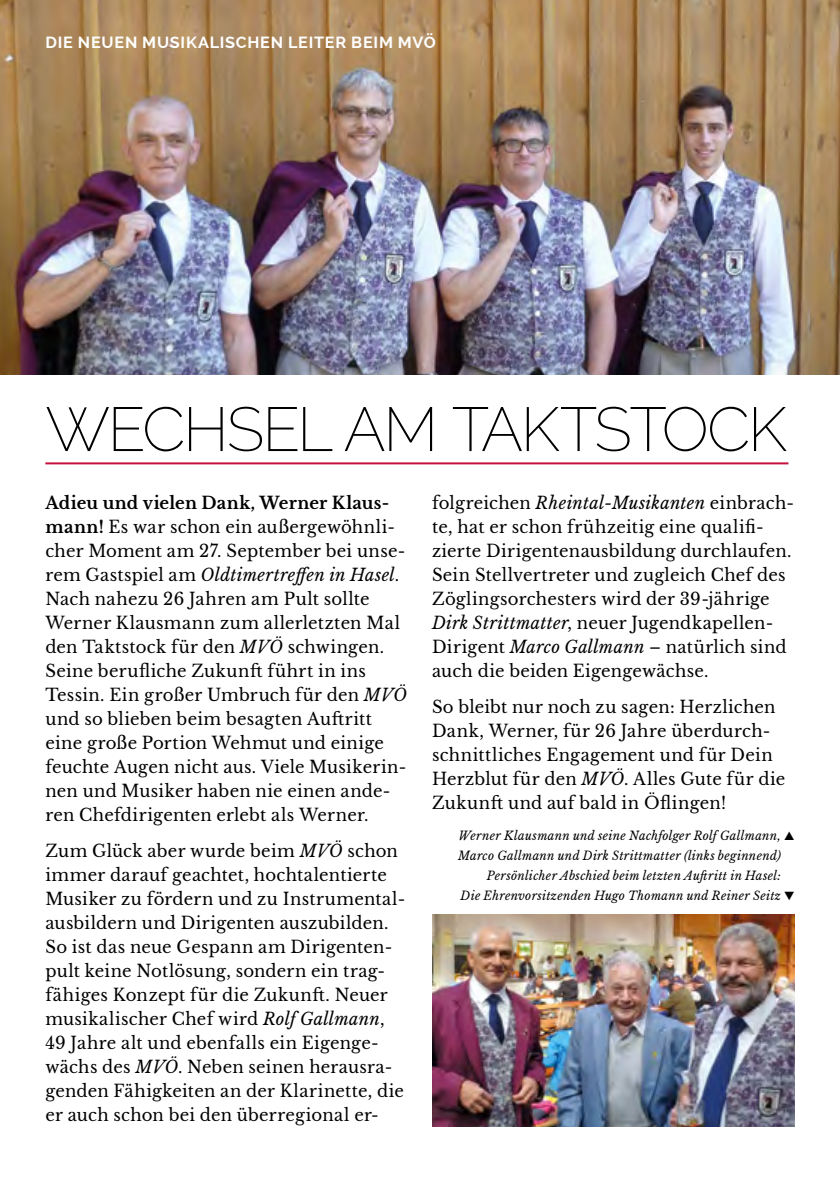
<style>
.page{position:relative;width:840px;height:1191px;background:#fff}
.page>*{position:absolute;margin:0;border:0;box-sizing:border-box;transform-origin:0 0}
.t1{font:200 62px "Raleway";letter-spacing:-.04em;color:#000}
.t2{font:17px/24px "Libre Baskerville";letter-spacing:.015em;color:#000}
.t3{font:700 16.2px "Raleway";letter-spacing:.045em;color:#fff}
.t4{font:italic 12px/20px "Libre Baskerville";letter-spacing:.025em;color:#000;text-align:right}
.s1{font-weight:700}
.s2{font-style:italic}
.s3{color:#fff}
</style>
<div class="page">
<img style="left:0;top:0;width:839px;height:374px">
<hr style="left:45px;top:462px;width:743px;height:2px;background:#c60f3c">
<img style="left:432px;top:914px;width:362px;height:212px">
<p class="t3" style="left:45px;top:33px;width:391px">DIE NEUEN MUSIKALISCHEN LEITER BEIM MVÖ</p>
<h1 class="t1" style="left:45px;top:393px;width:742px">WECHSEL AM TAKTSTOCK</h1>
<p class="t2" style="left:45px;top:491px;width:363px"><span class="s1">Adieu und vielen Dank, Werner Klaus&shy;mann!</span> Es war schon ein außergewöhnli&shy;cher Moment am 27. September bei unse&shy;rem Gastspiel am <span class="s2">Oldtimertreffen in Hasel</span>.<br>Nach nahezu 26 Jahren am Pult sollte Werner Klausmann zum allerletzten Mal den Taktstock für den <span class="s2">MVÖ</span> schwingen.<br>Seine berufliche Zukunft führt in ins Tessin. Ein großer Umbruch für den <span class="s2">MVÖ </span>und so blieben beim besagten Auftritt eine große Portion Wehmut und einige feuchte Augen nicht aus. Viele Musikerin&shy;nen und Musiker haben nie einen ande&shy;ren Chefdirigenten erlebt als Werner.</p>
<p class="t2" style="left:45px;top:838px;width:361px">Zum Glück aber wurde beim <span class="s2">MVÖ</span> schon immer darauf geachtet, hochtalentierte Musiker zu fördern und zu Instrumental&shy;ausbildern und Dirigenten auszubilden.<br>So ist das neue Gespann am Dirigenten&shy;pult keine Notlösung, sondern ein trag&shy;fähiges Konzept für die Zukunft. Neuer musikalischer Chef wird <span class="s2">Rolf Gallmann</span>, 49 Jahre alt und ebenfalls ein Eigenge&shy;wächs des <span class="s2">MVÖ</span>. Neben seinen herausra&shy;genden Fähigkeiten an der Klarinette, die er auch schon bei den überregional er-</p>
<p class="t2" style="left:432px;top:491px;width:363px">folgreichen <span class="s2">Rheintal-Musikanten</span> einbrach&shy;te, hat er schon frühzeitig eine qualifi&shy;zierte Dirigentenausbildung durchlaufen.<br>Sein Stellvertreter und zugleich Chef des Zöglingsorchesters wird der 39-jährige <span class="s2">Dirk Strittmatter</span>, neuer Jugendkapellen-Dirigent <span class="s2">Marco Gallmann</span> – natürlich sind auch die beiden Eigengewächse.</p>
<p class="t2" style="left:432px;top:694px;width:354px">So bleibt nur noch zu sagen: Herzlichen Dank, Werner, für 26 Jahre überdurch&shy;schnittliches Engagement und für Dein Herzblut für den <span class="s2">MVÖ</span>. Alles Gute für die Zukunft und auf bald in Öflingen!</p>
<p class="t4" style="left:458px;top:825px;width:337px">Werner Klausmann und seine Nachfolger Rolf Gallmann, ▲ Marco Gallmann und Dirk Strittmatter (links beginnend) <span class="s3">▲ </span>Persönlicher Abschied beim letzten Auftritt in Hasel: <span class="s3">▲<br></span>Die Ehrenvorsitzenden Hugo Thomann und Reiner Seitz ▼</p>
</div>
